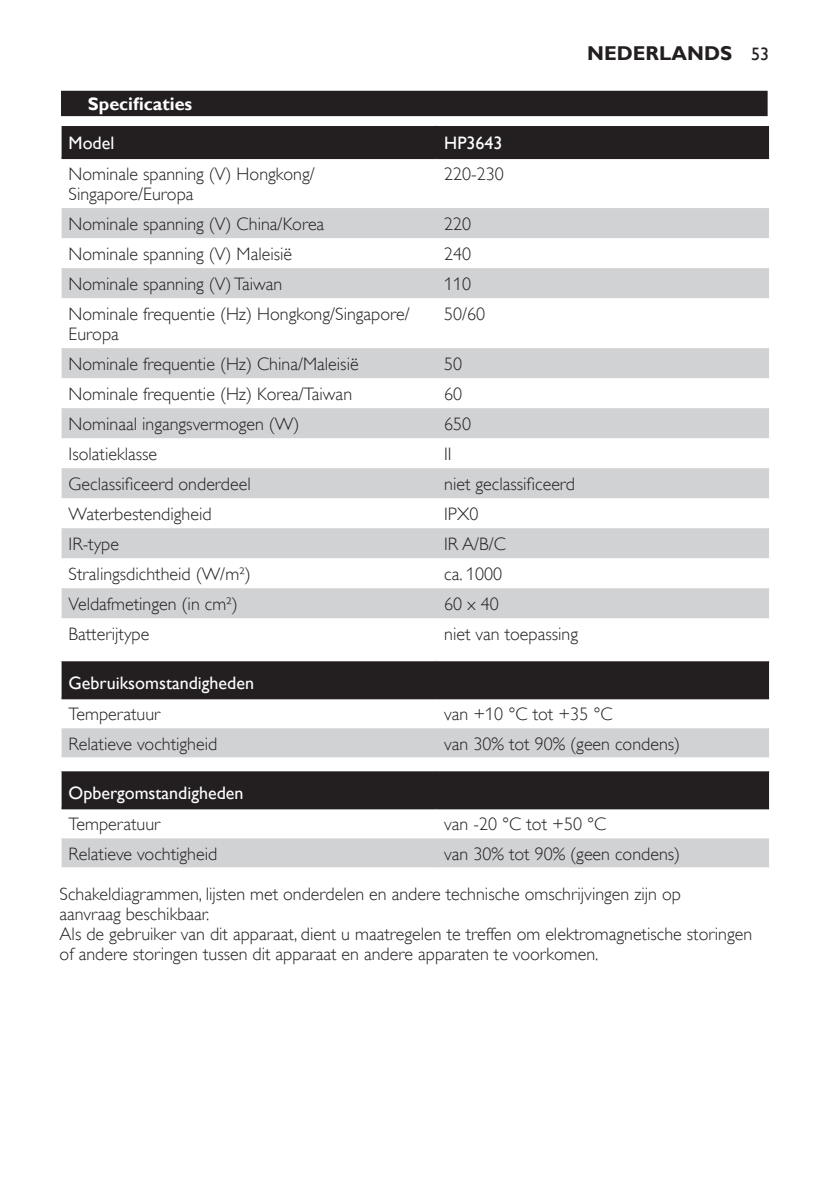
<style>
.page{position:relative;width:840px;height:1191px;background:#fff}
.page>*{position:absolute;margin:0;border:0;box-sizing:border-box;transform-origin:0 0}
.t1{font:700 20px "Gill Sans Alt One WGL";color:#231f20}
.t2{font:18px/20px "Gill Sans Alt One WGL Light";color:#231f20}
.t3{font:18px "Gill Sans Alt One WGL";color:#fff}
.t4{font:700 18px "Gill Sans Alt One WGL";color:#fff}
.s1{font-weight:400;font-size:18px}
</style>
<div class="page">
<div style="left:60px;top:90px;width:708px;height:28px;background:#e4e3e3"></div>
<div style="left:61px;top:91px;width:706px;height:25px;background:#231f20"></div>
<div style="left:62px;top:126px;width:706px;height:31px;background:#231f20"></div>
<svg style="left:62px;top:208px;width:706px;height:410px;fill:#d6d7d8"></svg>
<hr style="left:62px;top:157px;width:374px;height:2px;background:#231f20">
<hr style="left:436px;top:157px;width:332px;height:2px;background:#231f20">
<div style="left:62px;top:661px;width:706px;height:36px;background:#231f20"></div>
<div style="left:62px;top:728px;width:706px;height:29px;background:#d1d2d4"></div>
<hr style="left:62px;top:697px;width:374px;height:2px;background:#231f20">
<hr style="left:436px;top:697px;width:332px;height:2px;background:#231f20">
<div style="left:62px;top:771px;width:706px;height:36px;background:#231f20"></div>
<div style="left:62px;top:838px;width:706px;height:29px;background:#d1d2d4"></div>
<hr style="left:62px;top:807px;width:374px;height:2px;background:#231f20">
<hr style="left:436px;top:807px;width:332px;height:2px;background:#231f20">
<p class="t1" style="left:587px;top:40px;width:183px">NEDERLANDS <span class="s1">53</span></p>
<p class="t4" style="left:88px;top:92px;width:106px">Specificaties</p>
<p class="t3" style="left:69px;top:131px;width:47px">Model</p>
<p class="t3" style="left:444px;top:131px;width:60px">HP3643</p>
<p class="t2" style="left:69px;top:164px;width:247px">Nominale spanning (V) Hongkong/<br>Singapore/Europa</p>
<p class="t2" style="left:444px;top:164px;width:61px">220-230</p>
<p class="t2" style="left:69px;top:214px;width:257px">Nominale spanning (V) China/Korea</p>
<p class="t2" style="left:444px;top:214px;width:28px">220</p>
<p class="t2" style="left:69px;top:244px;width:225px">Nominale spanning (V) Maleisië</p>
<p class="t2" style="left:444px;top:244px;width:28px">240</p>
<p class="t2" style="left:69px;top:274px;width:215px">Nominale spanning (V) Taiwan</p>
<p class="t2" style="left:444px;top:274px;width:28px">110</p>
<p class="t2" style="left:69px;top:304px;width:342px">Nominale frequentie (Hz) Hongkong/Singapore/<br>Europa</p>
<p class="t2" style="left:444px;top:304px;width:43px">50/60</p>
<p class="t2" style="left:69px;top:354px;width:291px">Nominale frequentie (Hz) China/Maleisië</p>
<p class="t2" style="left:444px;top:354px;width:19px">50</p>
<p class="t2" style="left:69px;top:384px;width:285px">Nominale frequentie (Hz) Korea/Taiwan</p>
<p class="t2" style="left:444px;top:384px;width:19px">60</p>
<p class="t2" style="left:69px;top:414px;width:232px">Nominaal ingangsvermogen (W)</p>
<p class="t2" style="left:444px;top:414px;width:28px">650</p>
<p class="t2" style="left:69px;top:444px;width:90px">Isolatieklasse</p>
<p class="t2" style="left:444px;top:444px;width:9px">II</p>
<p class="t2" style="left:69px;top:474px;width:183px">Geclassificeerd onderdeel</p>
<p class="t2" style="left:444px;top:474px;width:132px">niet geclassificeerd</p>
<p class="t2" style="left:69px;top:504px;width:144px">Waterbestendigheid</p>
<p class="t2" style="left:444px;top:504px;width:36px">IPX0</p>
<p class="t2" style="left:69px;top:534px;width:52px">IR-type</p>
<p class="t2" style="left:444px;top:534px;width:63px">IR A/B/C</p>
<p class="t2" style="left:69px;top:564px;width:184px">Stralingsdichtheid (W/m²)</p>
<p class="t2" style="left:444px;top:564px;width:59px">ca. 1000</p>
<p class="t2" style="left:69px;top:594px;width:171px">Veldafmetingen (in cm²)</p>
<p class="t2" style="left:444px;top:594px;width:56px">60 x 40</p>
<p class="t2" style="left:69px;top:624px;width:82px">Batterijtype</p>
<p class="t2" style="left:444px;top:624px;width:135px">niet van toepassing</p>
<p class="t3" style="left:69px;top:671px;width:187px">Gebruiksomstandigheden</p>
<p class="t2" style="left:69px;top:704px;width:93px">Temperatuur</p>
<p class="t2" style="left:444px;top:704px;width:170px">van +10 °C tot +35 °C</p>
<p class="t2" style="left:69px;top:734px;width:150px">Relatieve vochtigheid</p>
<p class="t2" style="left:444px;top:734px;width:237px">van 30% tot 90% (geen condens)</p>
<p class="t3" style="left:69px;top:781px;width:176px">Opbergomstandigheden</p>
<p class="t2" style="left:69px;top:814px;width:93px">Temperatuur</p>
<p class="t2" style="left:444px;top:814px;width:164px">van -20 °C tot +50 °C</p>
<p class="t2" style="left:69px;top:844px;width:150px">Relatieve vochtigheid</p>
<p class="t2" style="left:444px;top:844px;width:237px">van 30% tot 90% (geen condens)</p>
<p class="t2" style="left:60px;top:884px;width:693px">Schakeldiagrammen, lijsten met onderdelen en andere technische omschrijvingen zijn op<br>aanvraag beschikbaar.<br>Als de gebruiker van dit apparaat, dient u maatregelen te treffen om elektromagnetische storingen of andere storingen tussen dit apparaat en andere apparaten te voorkomen.</p>
</div>
